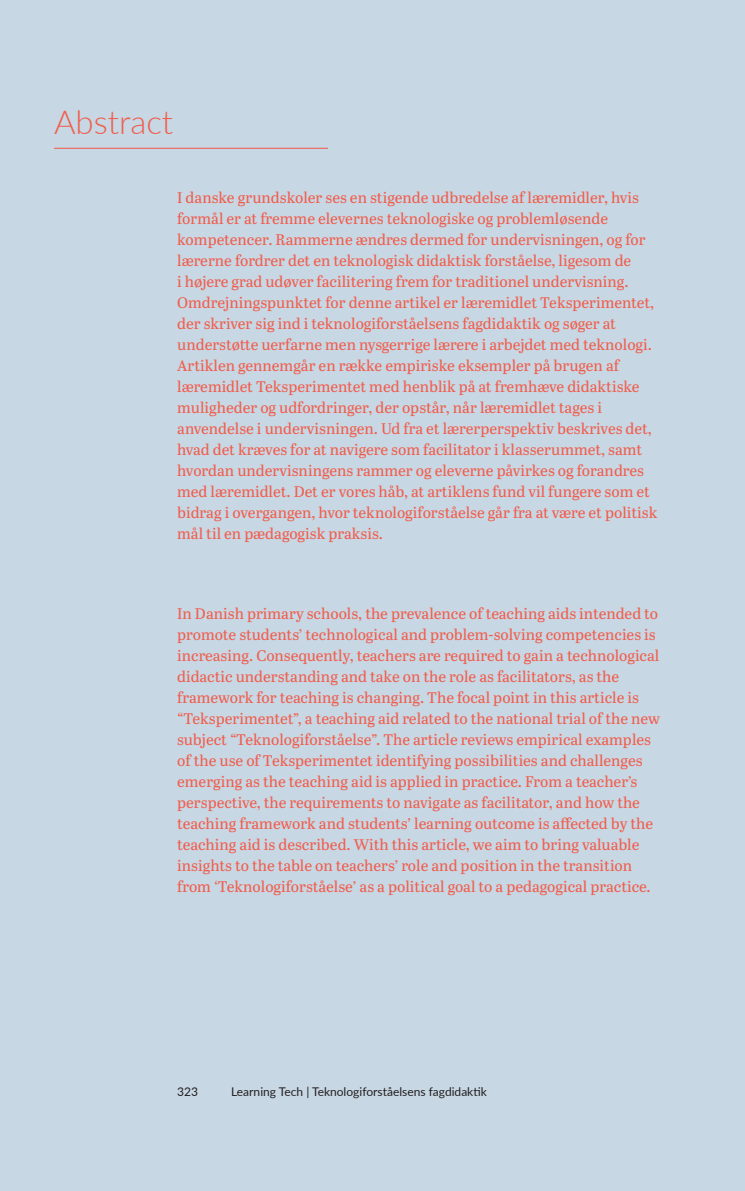
<style>
.page{position:relative;width:745px;height:1191px;background:#c7d7e4}
.page>*{position:absolute;margin:0;border:0;box-sizing:border-box;transform-origin:0 0}
.t1{font:300 33px "Lato";color:#f15d4c}
.t2{font:15.3px/21px "Abril Text";color:#f15d4c}
.t3{font:12px "Lato";color:#231f20}
</style>
<div class="page">
<hr style="left:54px;top:148px;width:274px;height:1px;background:#f15d4c">
<p class="t1" style="left:54px;top:99px;width:121px">Abstract</p>
<p class="t2" style="left:177px;top:186px;width:481px">I danske grundskoler ses en stigende udbredelse af læremidler, hvis formål er at fremme elevernes teknologiske og problemløsende kompetencer. Rammerne ændres dermed for undervisningen, og for lærerne fordrer det en teknologisk didaktisk forståelse, ligesom de<br>i højere grad udøver facilitering frem for traditionel undervisning.<br>Omdrejningspunktet for denne artikel er læremidlet Teksperimentet, der skriver sig ind i teknologiforståelsens fagdidaktik og søger at understøtte uerfarne men nysgerrige lærere i arbejdet med teknologi.<br>Artiklen gennemgår en række empiriske eksempler på brugen af læremidlet Teksperimentet med henblik på at fremhæve didaktiske muligheder og udfordringer, der opstår, når læremidlet tages i anvendelse i undervisningen. Ud fra et lærerperspektiv beskrives det, hvad det kræves for at navigere som facilitator i klasserummet, samt hvordan undervisningens rammer og eleverne påvirkes og forandres med læremidlet. Det er vores håb, at artiklens fund vil fungere som et bidrag i overgangen, hvor teknologiforståelse går fra at være et politisk mål til en pædagogisk praksis.</p>
<p class="t2" style="left:177px;top:602px;width:484px">In Danish primary schools, the prevalence of teaching aids intended to promote students’ technological and problem-solving competencies is increasing. Consequently, teachers are required to gain a technological didactic understanding and take on the role as facilitators, as the framework for teaching is changing. The focal point in this article is “Teksperimentet”, a teaching aid related to the national trial of the new subject “Teknologiforståelse”. The article reviews empirical examples of the use of Teksperimentet identifying possibilities and challenges emerging as the teaching aid is applied in practice. From a teacher’s perspective, the requirements to navigate as facilitator, and how the teaching framework and students’ learning outcome is affected by the teaching aid is described. With this article, we aim to bring valuable insights to the table on teachers’ role and position in the transition from ‘Teknologiforståelse’ as a political goal to a pedagogical practice.</p>
<p class="t3" style="left:177px;top:1083px;width:22px">323</p>
<p class="t3" style="left:231px;top:1083px;width:257px">Learning Tech | Teknologiforståelsens fagdidaktik</p>
</div>
